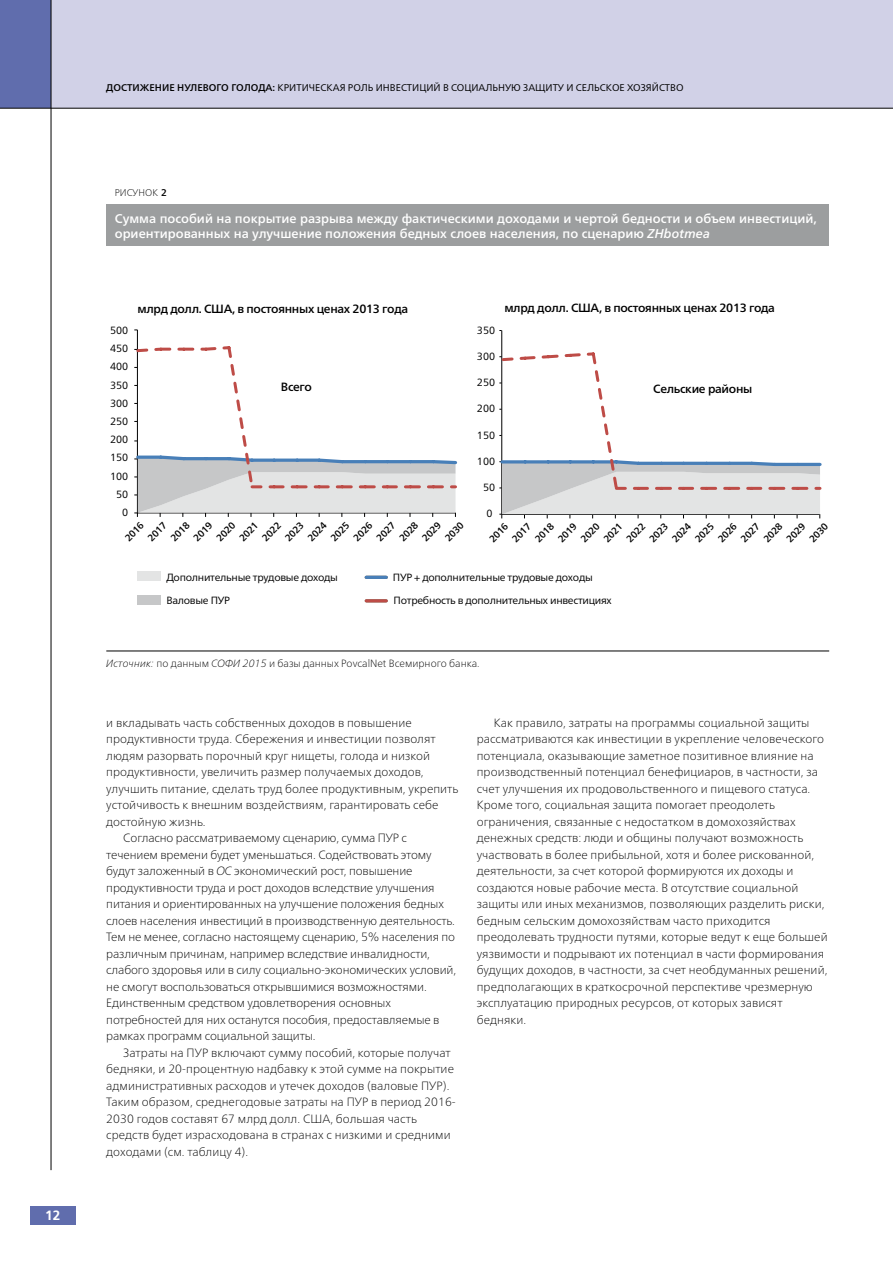
<style>
.page{position:relative;width:893px;height:1263px;background:#fff}
.page>*{position:absolute;margin:0;border:0;box-sizing:border-box;transform-origin:0 0}
.t1{font:700 13.5px "Frutiger LT Std";color:#fff}
.Figure_Title{font:500 12.75px/15px "Frutiger Neue LTCYR";color:#fff}
.NewPara{font:100 12px/16.5px "Frutiger Neue LTCYR";letter-spacing:.005em;color:#000}
.t2{font:500 12px "Frutiger Neue LTCYR";letter-spacing:-.025em;color:#000}
.t3{font:10.5px "Frutiger Neue LTCYR";letter-spacing:-.025em;color:#000}
.Figure_source{font:100 10.5px "Frutiger Neue LTCYR";color:#000}
.t4{font:500 9.75px "Frutiger Neue LTCYR";color:#000}
.Running_Head_Bottom{font:9.75px "Frutiger Neue LTCYR";color:#000}
.Figure_No{font:100 9.75px "Frutiger Neue LTCYR";color:#000}
.s1{font-weight:500}
.s2{font-style:italic}
</style>
<div class="page">
<div style="left:0;top:0;width:893px;height:108px;background:#d1d1e7"></div>
<div style="left:30px;top:1206px;width:45px;height:18px;background:#606dad"></div>
<div style="left:0;top:0;width:51px;height:108px;background:#606dad"></div>
<hr style="left:0;top:108px;width:893px;height:1px;background:#000">
<hr style="left:51px;top:0;width:1px;height:1170px;background:#000">
<div style="left:106px;top:204px;width:723px;height:42px;background:#9c9e9f"></div>
<hr style="left:106px;top:651px;width:723px;height:1px;background:#000">
<hr style="left:366px;top:576px;width:20px;height:3px;background:#487fb8">
<hr style="left:366px;top:599px;width:20px;height:3px;background:#be4c47">
<hr style="left:137px;top:330px;width:1px;height:183px;background:#000">
<div style="left:138px;top:571px;width:23px;height:10px;background:#e3e4e4"></div>
<div style="left:138px;top:595px;width:23px;height:9px;background:#c6c7c8"></div>
<hr style="left:501px;top:330px;width:1px;height:184px;background:#000">
<svg style="left:499px;top:461px;width:322px;height:57px;background:#dcdddd"></svg>
<svg style="left:500px;top:350px;width:322px;height:142px"></svg>
<svg style="left:134px;top:458px;width:322px;height:59px;background:#dddede"></svg>
<svg style="left:135px;top:344px;width:323px;height:146px"></svg>
<p class="t1" style="left:45px;top:1207px;width:17px">12</p>
<p class="Running_Head_Bottom" style="left:106px;top:82px;width:579px"><span class="s1">ДОСТИЖЕНИЕ НУЛЕВОГО ГОЛОДА:</span> КРИТИЧЕСКАЯ РОЛЬ ИНВЕСТИЦИЙ В СОЦИАЛЬНУЮ ЗАЩИТУ И СЕЛЬСКОЕ ХОЗЯЙСТВО</p>
<p class="Figure_No" style="left:115px;top:187px;width:53px">РИСУНОК <span class="s1">2</span></p>
<p class="Figure_Title" style="left:115px;top:211px;width:703px">Сумма пособий на покрытие разрыва между фактическими доходами и чертой бедности и объем инвестиций, ориентированных на улучшение положения бедных слоев населения, по сценарию <span class="s2">ZHbotmea</span></p>
<p class="t3" style="left:110px;top:324px;width:20px">500</p>
<p class="t3" style="left:110px;top:342px;width:20px">450</p>
<p class="t3" style="left:110px;top:360px;width:20px">400</p>
<p class="t3" style="left:110px;top:379px;width:20px">350</p>
<p class="t3" style="left:110px;top:397px;width:20px">300</p>
<p class="t3" style="left:110px;top:415px;width:20px">250</p>
<p class="t3" style="left:110px;top:433px;width:20px">200</p>
<p class="t3" style="left:110px;top:451px;width:20px">150</p>
<p class="t3" style="left:110px;top:470px;width:20px">100</p>
<p class="t3" style="left:116px;top:488px;width:14px">50</p>
<p class="t3" style="left:122px;top:506px;width:8px">0</p>
<p class="t2" style="left:137px;top:302px;width:272px">млрд долл. США, в постоянных ценах 2013 года</p>
<p class="t2" style="left:281px;top:380px;width:33px">Всего</p>
<p class="t3" style="left:477px;top:324px;width:20px">350</p>
<p class="t3" style="left:477px;top:350px;width:20px">300</p>
<p class="t3" style="left:477px;top:376px;width:20px">250</p>
<p class="t3" style="left:477px;top:402px;width:20px">200</p>
<p class="t3" style="left:477px;top:429px;width:20px">150</p>
<p class="t3" style="left:477px;top:455px;width:20px">100</p>
<p class="t3" style="left:483px;top:481px;width:14px">50</p>
<p class="t3" style="left:487px;top:507px;width:8px">0</p>
<p class="t2" style="left:504px;top:301px;width:272px">млрд долл. США, в постоянных ценах 2013 года</p>
<p class="t2" style="left:653px;top:381px;width:101px">Сельские районы</p>
<p class="t4" style="left:123px;top:535px;width:24px;rotate:-45deg">2016</p>
<p class="t4" style="left:145px;top:535px;width:24px;rotate:-45deg">2017</p>
<p class="t4" style="left:168px;top:535px;width:24px;rotate:-45deg">2018</p>
<p class="t4" style="left:191px;top:535px;width:24px;rotate:-45deg">2019</p>
<p class="t4" style="left:214px;top:535px;width:24px;rotate:-45deg">2020</p>
<p class="t4" style="left:237px;top:535px;width:24px;rotate:-45deg">2021</p>
<p class="t4" style="left:260px;top:535px;width:24px;rotate:-45deg">2022</p>
<p class="t4" style="left:283px;top:535px;width:24px;rotate:-45deg">2023</p>
<p class="t4" style="left:305px;top:535px;width:24px;rotate:-45deg">2024</p>
<p class="t4" style="left:328px;top:535px;width:24px;rotate:-45deg">2025</p>
<p class="t4" style="left:351px;top:535px;width:24px;rotate:-45deg">2026</p>
<p class="t4" style="left:374px;top:535px;width:24px;rotate:-45deg">2027</p>
<p class="t4" style="left:397px;top:535px;width:24px;rotate:-45deg">2028</p>
<p class="t4" style="left:420px;top:535px;width:24px;rotate:-45deg">2029</p>
<p class="t4" style="left:443px;top:535px;width:24px;rotate:-45deg">2030</p>
<p class="t3" style="left:393px;top:571px;width:201px">ПУР + дополнительные трудовые доходы</p>
<p class="t3" style="left:394px;top:594px;width:220px">Потребность в дополнительных инвестициях</p>
<p class="t4" style="left:487px;top:536px;width:24px;rotate:-45deg">2016</p>
<p class="t4" style="left:510px;top:536px;width:24px;rotate:-45deg">2017</p>
<p class="t4" style="left:533px;top:536px;width:24px;rotate:-45deg">2018</p>
<p class="t4" style="left:555px;top:536px;width:24px;rotate:-45deg">2019</p>
<p class="t4" style="left:578px;top:536px;width:24px;rotate:-45deg">2020</p>
<p class="t4" style="left:601px;top:536px;width:24px;rotate:-45deg">2021</p>
<p class="t4" style="left:624px;top:536px;width:24px;rotate:-45deg">2022</p>
<p class="t4" style="left:647px;top:536px;width:24px;rotate:-45deg">2023</p>
<p class="t4" style="left:670px;top:536px;width:24px;rotate:-45deg">2024</p>
<p class="t4" style="left:693px;top:536px;width:24px;rotate:-45deg">2025</p>
<p class="t4" style="left:715px;top:536px;width:24px;rotate:-45deg">2026</p>
<p class="t4" style="left:738px;top:536px;width:24px;rotate:-45deg">2027</p>
<p class="t4" style="left:761px;top:536px;width:24px;rotate:-45deg">2028</p>
<p class="t4" style="left:784px;top:536px;width:24px;rotate:-45deg">2029</p>
<p class="t4" style="left:807px;top:536px;width:24px;rotate:-45deg">2030</p>
<p class="t3" style="left:166px;top:571px;width:173px">Дополнительные трудовые доходы</p>
<p class="t3" style="left:166px;top:594px;width:65px">Валовые ПУР</p>
<p class="Figure_source" style="left:106px;top:657px;width:375px"><span class="s2">Источник:</span> по данным <span class="s2">СОФИ 2015</span> и базы данных PovcalNet Всемирного банка.</p>
<p class="NewPara" style="left:106px;top:714px;width:354px">и вкладывать часть собственных доходов в повышение продуктивности труда. Сбережения и инвестиции позволят людям разорвать порочный круг нищеты, голода и низкой продуктивности, увеличить размер получаемых доходов, улучшить питание, сделать труд более продуктивным, укрепить устойчивость к внешним воздействиям, гарантировать себе достойную жизнь.</p>
<p class="NewPara" style="left:106px;top:829px;width:351px;text-indent:17px">Согласно рассматриваемому сценарию, сумма ПУР с течением времени будет уменьшаться. Содействовать этому будут заложенный в <span class="s2">ОС</span> экономический рост, повышение продуктивности труда и рост доходов вследствие улучшения питания и ориентированных на улучшение положения бедных слоев населения инвестиций в производственную деятельность.<br>Тем не менее, согласно настоящему сценарию, 5% населения по различным причинам, например вследствие инвалидности, слабого здоровья или в силу социально-экономических условий, не смогут воспользоваться открывшимися возможностями.<br>Единственным средством удовлетворения основных потребностей для них останутся пособия, предоставляемые в рамках программ социальной защиты.</p>
<p class="NewPara" style="left:106px;top:1044px;width:351px;text-indent:17px">Затраты на ПУР включают сумму пособий, которые получат бедняки, и 20-процентную надбавку к этой сумме на покрытие административных расходов и утечек доходов (валовые ПУР).<br>Таким образом, среднегодовые затраты на ПУР в период 2016- 2030 годов составят 67 млрд долл. США, большая часть средств будет израсходована в странах с низкими и средними доходами (см. таблицу 4).</p>
<p class="NewPara" style="left:477px;top:714px;width:352px;text-indent:17px">Как правило, затраты на программы социальной защиты рассматриваются как инвестиции в укрепление человеческого потенциала, оказывающие заметное позитивное влияние на производственный потенциал бенефициаров, в частности, за счет улучшения их продовольственного и пищевого статуса.<br>Кроме того, социальная защита помогает преодолеть ограничения, связанные с недостатком в домохозяйствах денежных средств: люди и общины получают возможность участвовать в более прибыльной, хотя и более рискованной, деятельности, за счет которой формируются их доходы и создаются новые рабочие места. В отсутствие социальной защиты или иных механизмов, позволяющих разделить риски, бедным сельским домохозяйствам часто приходится преодолевать трудности путями, которые ведут к еще большей уязвимости и подрывают их потенциал в части формирования будущих доходов, в частности, за счет необдуманных решений, предполагающих в краткосрочной перспективе чрезмерную эксплуатацию природных ресурсов, от которых зависят бедняки.</p>
</div>
